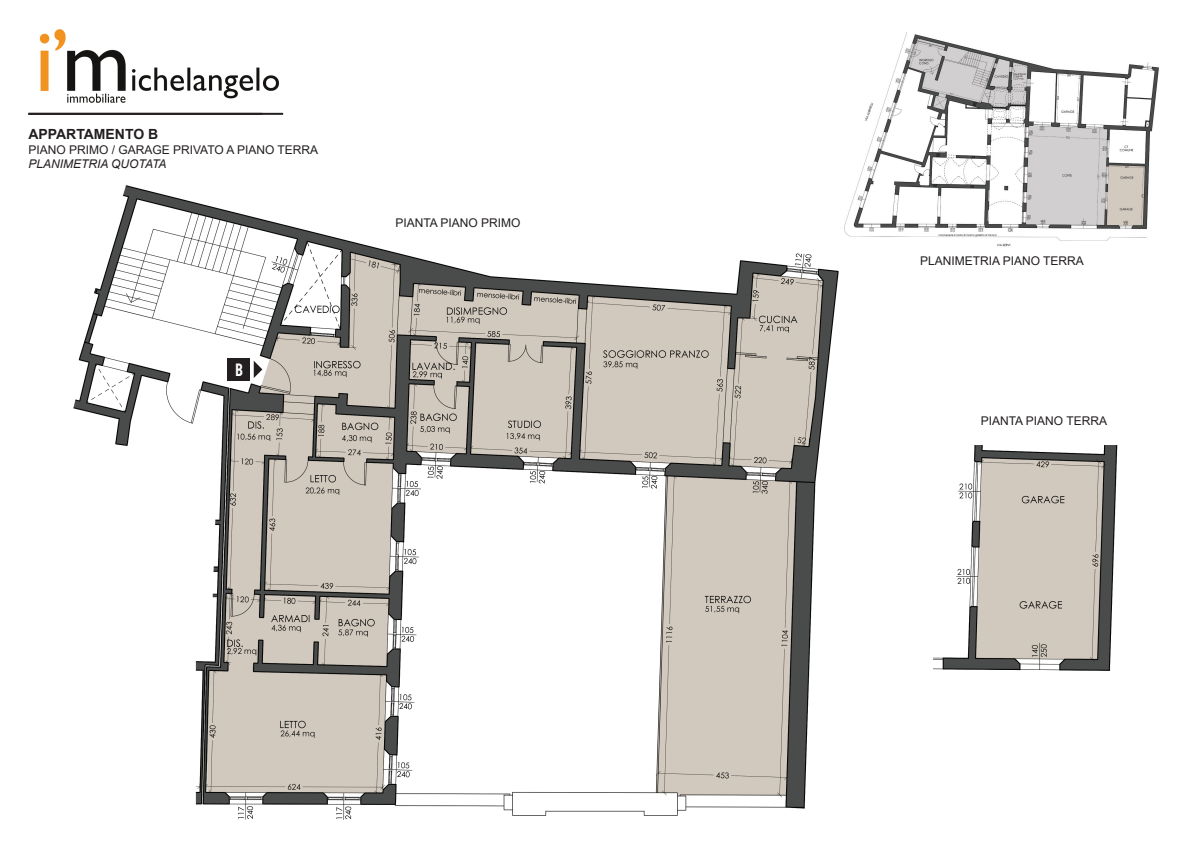
<style>
.page{position:relative;width:1191px;height:842px;background:#fff}
.page>*{position:absolute;margin:0;border:0;box-sizing:border-box;transform-origin:0 0}
.t1{font:700 14px "Arial";color:#231f20}
.t2{font:14px "Bebas";color:#fff}
.t3{font:12px "Arial";color:#231f20}
.t4{font:italic 12px "Arial";color:#231f20}
</style>
<div class="page">
<img style="left:39px;top:29px;width:241px;height:74px">
<hr style="left:28px;top:113px;width:255px;height:2px;background:#231f20">
<img style="left:73px;top:185px;width:766px;height:635px">
<img style="left:933px;top:445px;width:185px;height:226px">
<img style="left:844px;top:32px;width:315px;height:215px">
<svg style="left:253px;top:360px;width:9px;height:18px"></svg>
<div style="left:227px;top:358px;width:23px;height:23px;background:#231f20"></div>
<p class="t1" style="left:28px;top:124px;width:131px">APPARTAMENTO B</p>
<p class="t3" style="left:28px;top:141px;width:291px">PIANO PRIMO / GARAGE PRIVATO A PIANO TERRA</p>
<p class="t4" style="left:28px;top:156px;width:140px">PLANIMETRIA QUOTATA</p>
<p class="t2" style="left:235px;top:359px;width:9px">b</p>
<p class="t3" style="left:395px;top:214px;width:127px">PIANTA PIANO PRIMO</p>
<p class="t3" style="left:920px;top:252px;width:165px">PLANIMETRIA PIANO TERRA</p>
<p class="t3" style="left:980px;top:413px;width:128px">PIANTA PIANO TERRA</p>
</div>
